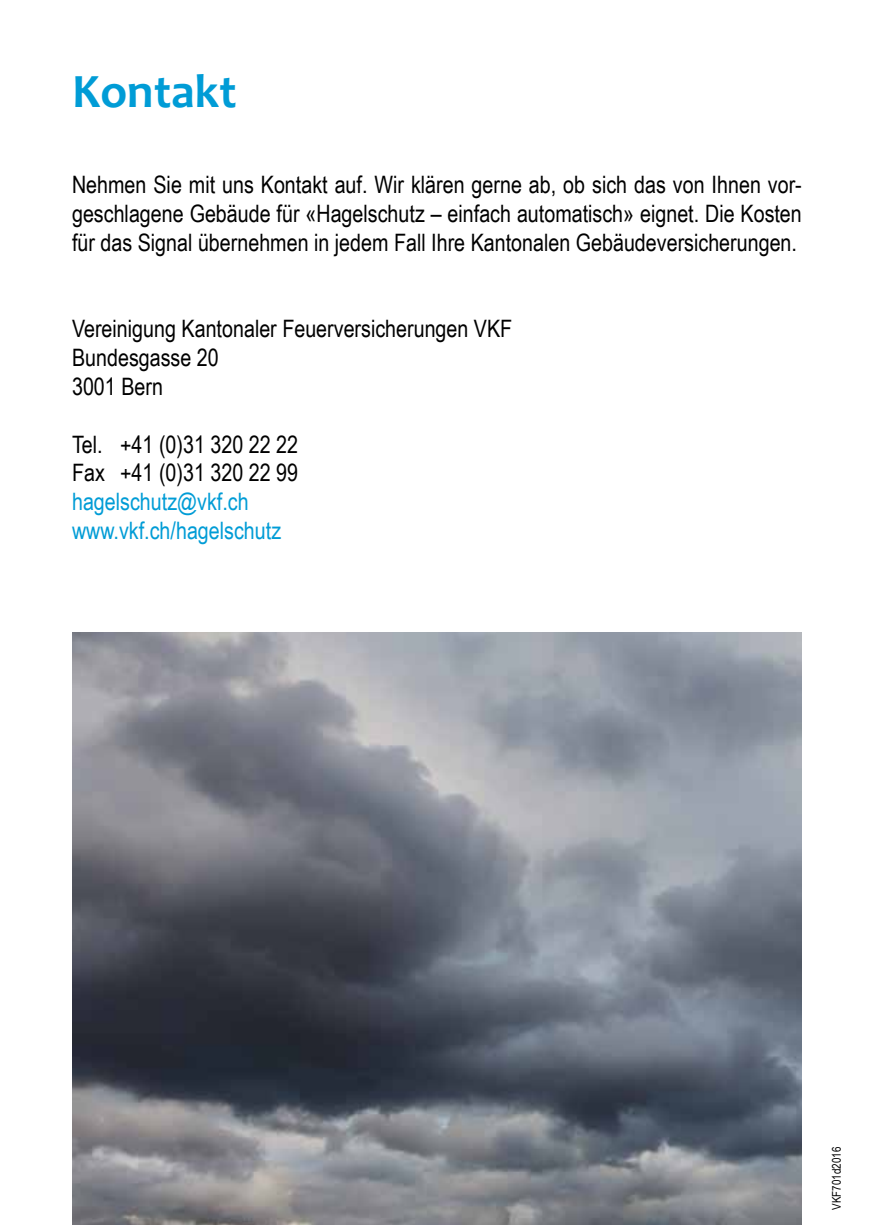
<style>
.page{position:relative;width:874px;height:1225px;background:#fff}
.page>*{position:absolute;margin:0;border:0;box-sizing:border-box;transform-origin:0 0}
.t1{font:700 48px "Candara";color:#009cd6}
.t2{font:24px/28.8px "Arial Narrow";color:#000}
.t3{font:24px/28.8px "Arial Narrow";color:#009cd6}
.t4{font:12px "Arial Narrow";color:#000}
</style>
<div class="page">
<img style="left:72px;top:632px;width:729px;height:593px">
<h1 class="t1" style="left:72px;top:61px;width:166px">Kontakt</h1>
<p class="t2" style="left:72px;top:169px;width:731px;text-align:justify">Nehmen Sie mit uns Kontakt auf. Wir klären gerne ab, ob sich das von Ihnen vor&shy;geschlagene Gebäude für «Hagelschutz – einfach automatisch» eignet. Die Kosten für das Signal übernehmen in jedem Fall Ihre Kantonalen Gebäudeversicherungen.</p>
<p class="t2" style="left:72px;top:313px;width:441px">Vereinigung Kantonaler Feuerversicherungen VKF<br>Bundesgasse 20<br>3001 Bern</p>
<p class="t2" style="left:72px;top:429px;width:227px">Tel. +41 (0)31 320 22 22<br>Fax +41 (0)31 320 22 99</p>
<p class="t3" style="left:72px;top:486px;width:210px">hagelschutz@vkf.ch www.vkf.ch/hagelschutz</p>
<p class="t4" style="left:827px;top:1209px;width:64px;rotate:-90deg">VKF701d2016</p>
</div>
